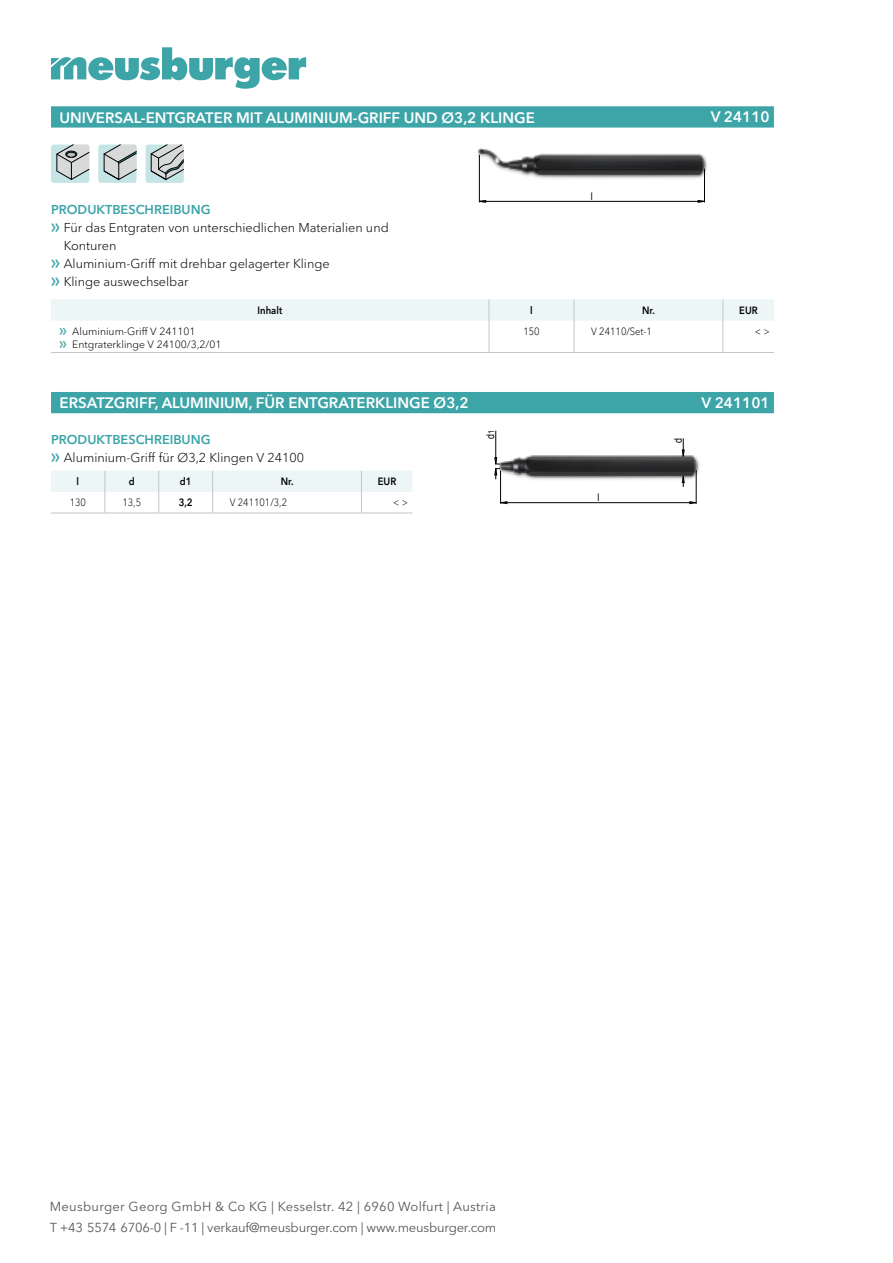
<style>
.page{position:relative;width:893px;height:1263px;background:#fff}
.page>*{position:absolute;margin:0;border:0;box-sizing:border-box;transform-origin:0 0}
.t1{font:600 15px "Avenir Next W1 G";color:#fff}
.t2{font:12.9px/20.7px "Avenir Next W1 G";letter-spacing:-.005em;color:#585857}
.t3{font:300 12.75px/18px "Avenir Next W1 G";color:#000}
.t4{font:600 12.75px "Avenir Next W1 G";color:#3da4a8}
.t5{font:300 10.5px/13.5px "Avenir Next W1 G";color:#000}
.t6{font:300 10.5px "Avenir Next W1 G";color:#000;scale:.9 1}
.t7{font:600 10.5px "Avenir Next W1 G";color:#000;scale:.9 1}
.t8{font:10.5px "Arial";color:#000;scale:.85 1}
.s1{font-family:"Meusburger Sonderzeichen";font-weight:400;color:#3da4a8}
.s2{font-weight:600;color:#3da4a8}
.s3{font-size:8.25px}
</style>
<div class="page">
<svg style="left:51px;top:47px;width:255px;height:42px"></svg>
<svg style="left:51px;top:106px;width:723px;height:22px;background:#43a7aa"></svg>
<div style="left:51px;top:145px;width:38px;height:38px;background:#c5e4e5;border-radius:3px"></div>
<svg style="left:56px;top:145px;width:33px;height:35px"></svg>
<div style="left:98px;top:145px;width:39px;height:38px;background:#c5e4e5;border-radius:3px"></div>
<svg style="left:104px;top:145px;width:33px;height:35px"></svg>
<div style="left:146px;top:145px;width:38px;height:38px;background:#c5e4e5;border-radius:3px"></div>
<svg style="left:151px;top:145px;width:33px;height:35px"></svg>
<img style="left:478px;top:148px;width:230px;height:33px">
<svg style="left:698px;top:200px;width:7px;height:3px"></svg>
<svg style="left:479px;top:200px;width:7px;height:3px"></svg>
<hr style="left:479px;top:201px;width:225px;height:1px;background:#000">
<hr style="left:479px;top:155px;width:1px;height:47px;background:#000">
<hr style="left:704px;top:169px;width:1px;height:33px;background:#000">
<div style="left:51px;top:299px;width:723px;height:22px;background:#ecf6f6"></div>
<hr style="left:489px;top:321px;width:1px;height:31px;background:#c4c5c5">
<hr style="left:574px;top:321px;width:1px;height:31px;background:#c4c5c5">
<hr style="left:723px;top:321px;width:1px;height:31px;background:#c4c5c5">
<hr style="left:51px;top:352px;width:438px;height:1px;background:#c4c5c5">
<hr style="left:489px;top:352px;width:85px;height:1px;background:#c4c5c5">
<hr style="left:574px;top:352px;width:149px;height:1px;background:#c4c5c5">
<hr style="left:723px;top:352px;width:51px;height:1px;background:#c4c5c5">
<div style="left:51px;top:392px;width:723px;height:21px;background:#3da4a8"></div>
<svg style="left:51px;top:471px;width:361px;height:42px"></svg>
<hr style="left:51px;top:513px;width:54px;height:1px;background:#c4c5c5">
<hr style="left:105px;top:513px;width:54px;height:1px;background:#c4c5c5">
<hr style="left:159px;top:513px;width:54px;height:1px;background:#c4c5c5">
<hr style="left:213px;top:513px;width:148px;height:1px;background:#c4c5c5">
<hr style="left:361px;top:513px;width:51px;height:1px;background:#c4c5c5">
<img style="left:496px;top:451px;width:204px;height:31px">
<svg style="left:689px;top:501px;width:7px;height:3px"></svg>
<svg style="left:501px;top:501px;width:6px;height:3px"></svg>
<hr style="left:501px;top:502px;width:195px;height:1px;background:#000">
<hr style="left:500px;top:470px;width:1px;height:34px;background:#000">
<hr style="left:696px;top:470px;width:1px;height:34px;background:#000">
<svg style="left:682px;top:438px;width:3px;height:19px"></svg>
<svg style="left:682px;top:476px;width:3px;height:11px"></svg>
<hr style="left:495px;top:431px;width:1px;height:33px;background:#000">
<svg style="left:494px;top:457px;width:6px;height:22px"></svg>
<p class="t1" style="left:60px;top:108px;width:477px">UNIVERSAL-ENTGRATER MIT ALUMINIUM-GRIFF UND Ø3,2 KLINGE</p>
<p class="t1" style="left:711px;top:108px;width:60px">V 24110</p>
<p class="t4" style="left:51px;top:202px;width:161px">PRODUKTBESCHREIBUNG</p>
<p class="t3" style="left:51px;top:218px;width:339px"><span class="s1">f</span> Für das Entgraten von unterschiedlichen Materialien und</p>
<p class="t3" style="left:64px;top:236px;width:54px">Konturen</p>
<p class="t3" style="left:51px;top:254px;width:280px"><span class="s1">f</span> Aluminium-Griff mit drehbar gelagerter Klinge</p>
<p class="t3" style="left:51px;top:272px;width:139px"><span class="s1">f</span> Klinge auswechselbar</p>
<p class="t8" style="left:591px;top:189px;width:4px">l</p>
<p class="t7" style="left:258px;top:304px;width:29px">Inhalt</p>
<p class="t7" style="left:530px;top:304px;width:4px">l</p>
<p class="t7" style="left:642px;top:304px;width:16px">Nr.</p>
<p class="t7" style="left:739px;top:304px;width:22px">EUR</p>
<p class="t5" style="left:60px;top:324px;width:163px"><span class="s1">f</span> Aluminium-Griff V 241101<br><span class="s1">f</span> Entgraterklinge V 24100/3,2/01</p>
<p class="t6" style="left:523px;top:325px;width:20px">150</p>
<p class="t6" style="left:591px;top:325px;width:69px">V 24110/Set-1</p>
<p class="t6" style="left:755px;top:325px;width:18px">&lt; &gt;</p>
<p class="t1" style="left:60px;top:394px;width:411px">ERSATZGRIFF, ALUMINIUM, FÜR ENTGRATERKLINGE Ø3,2</p>
<p class="t1" style="left:701px;top:393px;width:70px">V 241101</p>
<p class="t3" style="left:51px;top:431px;width:255px"><span class="s2">PRODUKTBESCHREIBUNG<br></span><span class="s1">f</span> Aluminium-Griff für Ø3,2 Klingen V 24100</p>
<p class="t7" style="left:77px;top:475px;width:4px">l</p>
<p class="t7" style="left:129px;top:475px;width:8px">d</p>
<p class="t7" style="left:180px;top:475px;width:15px">d1</p>
<p class="t7" style="left:281px;top:475px;width:16px">Nr.</p>
<p class="t7" style="left:378px;top:475px;width:22px">EUR</p>
<p class="t6" style="left:70px;top:496px;width:20px">130</p>
<p class="t6" style="left:122px;top:496px;width:22px">13,5</p>
<p class="t7" style="left:179px;top:496px;width:17px">3,2</p>
<p class="t6" style="left:230px;top:496px;width:65px">V 241101/3,2</p>
<p class="t6" style="left:393px;top:496px;width:18px">&lt; &gt;</p>
<p class="t8" style="left:484px;top:439px;width:12px;rotate:-90deg">d<span class="s3">1</span></p>
<p class="t8" style="left:671px;top:443px;width:7px;rotate:-90deg">d</p>
<p class="t8" style="left:597px;top:491px;width:4px">l</p>
<p class="t2" style="left:50px;top:1196px;width:448px">Meusburger Georg GmbH &amp; Co KG | Kesselstr. 42 | 6960 Wolfurt | Austria<br>T +43 5574 6706-0 | F -11 | verkauf@meusburger.com | www.meusburger.com</p>
</div>
